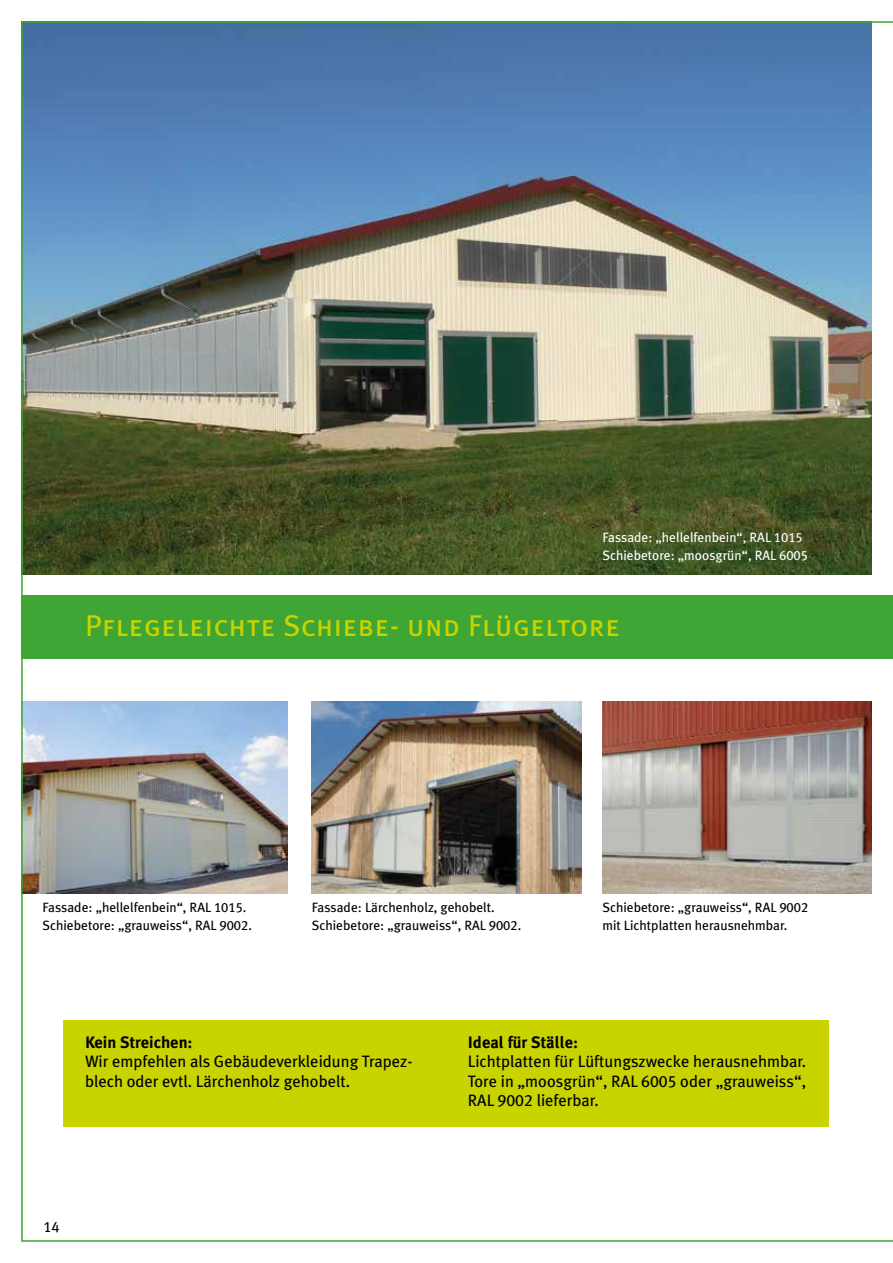
<style>
.page{position:relative;width:893px;height:1263px;background:#fff}
.page>*{position:absolute;margin:0;border:0;box-sizing:border-box;transform-origin:0 0}
.t1{font:30px "Meta Plus Book Caps";letter-spacing:.02em;color:#c8d300}
.t2{font:16.5px/19.5px "Meta Plus";color:#000;text-align:justify}
.t3{font:700 16.5px "Meta Plus";color:#000}
.t4{font:15px "Meta Plus Book Caps";color:#000}
.t5{font:13.5px/18px "Meta Plus";color:#000}
.t6{font:13.5px/18px "Meta Plus";color:#fff}
.s1{font-family:"Meta Plus Book Caps"}
</style>
<div class="page">
<img style="left:21px;top:21px;width:872px;height:1221px">
<p class="t6" style="left:602px;top:528px;width:207px">Fassade: „hellelfenbein“, RAL <span class="s1">1015<br></span>Schiebetore: „moosgrün“, RAL <span class="s1">6005</span></p>
<h1 class="t1" style="left:85px;top:608px;width:536px">Pflegeleichte Schiebe- und Flügeltore</h1>
<p class="t5" style="left:43px;top:898px;width:211px">Fassade: „hellelfenbein“, RAL <span class="s1">1015.<br></span>Schiebetore: „grauweiss“, RAL <span class="s1">9002.</span></p>
<p class="t5" style="left:312px;top:898px;width:211px">Fassade: Lärchenholz, gehobelt.<br>Schiebetore: „grauweiss“, RAL <span class="s1">9002.</span></p>
<p class="t5" style="left:602px;top:898px;width:207px">Schiebetore: „grauweiss“, RAL <span class="s1">9002 </span>mit Lichtplatten herausnehmbar.</p>
<p class="t3" style="left:85px;top:1032px;width:109px">Kein Streichen:</p>
<p class="t2" style="left:85px;top:1052px;width:329px">Wir empfehlen als Gebäudeverkleidung Trapez&shy;blech oder evtl. Lärchenholz gehobelt.</p>
<p class="t4" style="left:43px;top:1218px;width:18px">14</p>
<p class="t3" style="left:468px;top:1032px;width:112px">Ideal für Ställe:</p>
<p class="t2" style="left:468px;top:1052px;width:340px">Lichtplatten für Lüftungszwecke herausnehmbar.<br>Tore in „moosgrün“, RAL <span class="s1">6005</span> oder „grauweiss“, RAL <span class="s1">9002</span> lieferbar.</p>
</div>
